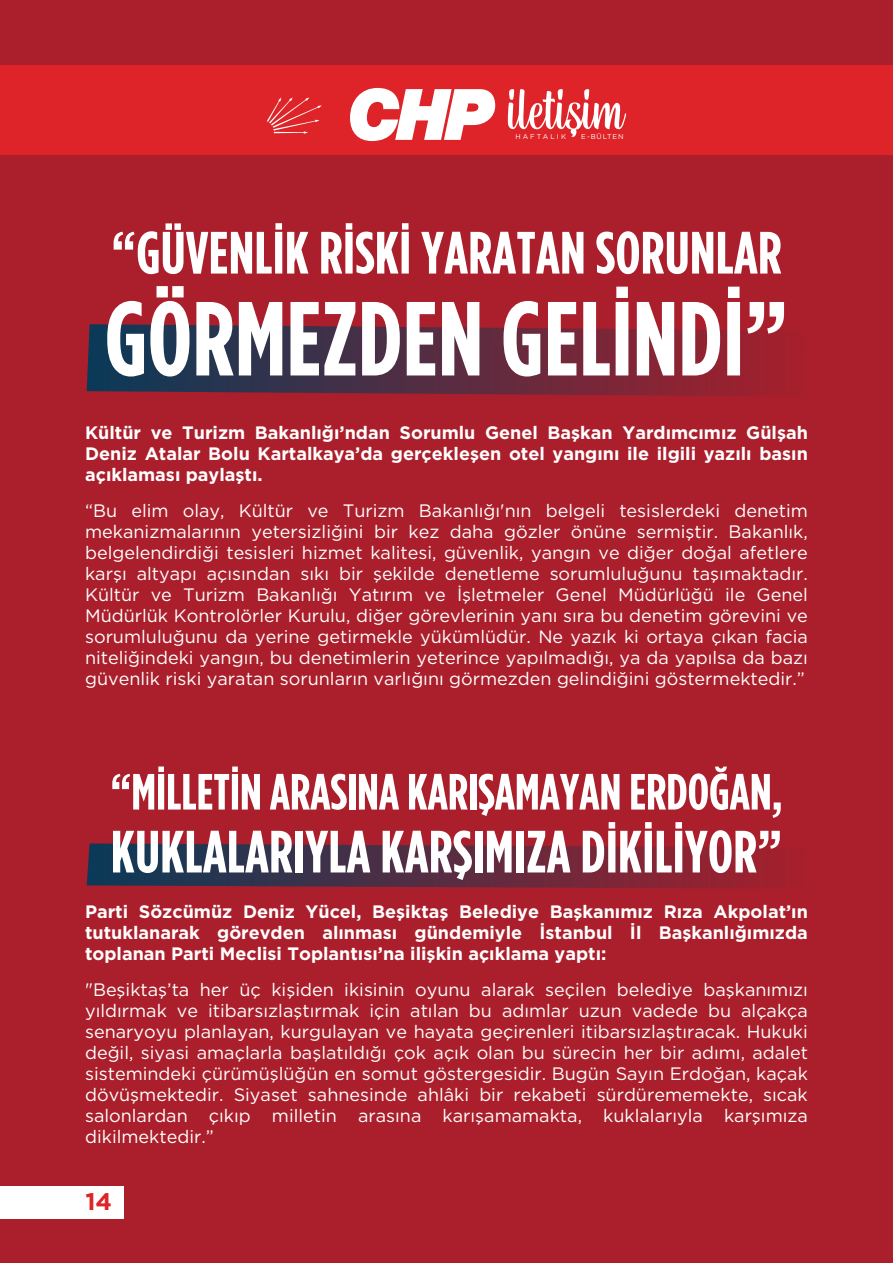
<style>
.page{position:relative;width:893px;height:1263px;background:#aa1f2b}
.page>*{position:absolute;margin:0;border:0;box-sizing:border-box;transform-origin:0 0}
.t1{font:700 105px "Gotham Cond";letter-spacing:.005em;color:#fff}
.t2{font:700 59.55px "Gotham Cond";letter-spacing:.005em;color:#fff}
.t3{font:700 50.85px "Gotham Cond";color:#fff}
.t4{font:700 24px "Gotham";color:#de2428}
.t5{font:18px/21px "Gotham";color:#fff;text-align:justify}
.t6{font:700 18px/21px "Gotham";color:#fff;text-align:justify}
.t7{font:6.9px "Gotham";letter-spacing:.3em;color:#fff}
.t8{font:6.9px "Gotham";letter-spacing:.255em;color:#fff}
</style>
<div class="page">
<div style="left:0;top:66px;width:893px;height:89px;background:#de2428"></div>
<svg style="left:267px;top:97px;width:55px;height:37px"></svg>
<svg style="left:507px;top:89px;width:119px;height:48px"></svg>
<svg style="left:350px;top:88px;width:145px;height:53px"></svg>
<div style="left:0;top:1186px;width:124px;height:32px;background:#fff"></div>
<svg style="left:87px;top:843px;width:684px;height:45px;background:#5a2b40"></svg>
<svg style="left:87px;top:324px;width:684px;height:72px;background:#5b2b40"></svg>
<p class="t7" style="left:515px;top:132px;width:52px">HAFTALIK</p>
<p class="t8" style="left:581px;top:132px;width:44px">E-BÜLTEN</p>
<h2 class="t2" style="left:111px;top:218px;width:672px">“GÜVENLİK RİSKİ YARATAN SORUNLAR</h2>
<h1 class="t1" style="left:105px;top:277px;width:685px">GÖRMEZDEN GELİNDİ”</h1>
<p class="t6" style="left:85px;top:422px;width:724px">Kültür ve Turizm Bakanlığı’ndan Sorumlu Genel Başkan Yardımcımız Gülşah Deniz Atalar Bolu Kartalkaya’da gerçekleşen otel yangını ile ilgili yazılı basın açıklaması paylaştı.</p>
<p class="t5" style="left:85px;top:499px;width:724px">“Bu elim olay, Kültür ve Turizm Bakanlığı'nın belgeli tesislerdeki denetim mekanizmalarının yetersizliğini bir kez daha gözler önüne sermiştir. Bakanlık, belgelendirdiği tesisleri hizmet kalitesi, güvenlik, yangın ve diğer doğal afetlere karşı altyapı açısından sıkı bir şekilde denetleme sorumluluğunu taşımaktadır.<br>Kültür ve Turizm Bakanlığı Yatırım ve İşletmeler Genel Müdürlüğü ile Genel Müdürlük Kontrolörler Kurulu, diğer görevlerinin yanı sıra bu denetim görevini ve sorumluluğunu da yerine getirmekle yükümlüdür. Ne yazık ki ortaya çıkan facia niteliğindeki yangın, bu denetimlerin yeterince yapılmadığı, ya da yapılsa da bazı güvenlik riski yaratan sorunların varlığını görmezden gelindiğini göstermektedir.”</p>
<h3 class="t3" style="left:110px;top:762px;width:674px">“MİLLETİN ARASINA KARIŞAMAYAN ERDOĞAN,</h3>
<h2 class="t2" style="left:111px;top:817px;width:673px">KUKLALARIYLA KARŞIMIZA DİKİLİYOR”</h2>
<p class="t6" style="left:85px;top:901px;width:724px">Parti Sözcümüz Deniz Yücel, Beşiktaş Belediye Başkanımız Rıza Akpolat’ın tutuklanarak görevden alınması gündemiyle İstanbul İl Başkanlığımızda toplanan Parti Meclisi Toplantısı’na ilişkin açıklama yaptı:</p>
<p class="t5" style="left:85px;top:979px;width:724px">"Beşiktaş’ta her üç kişiden ikisinin oyunu alarak seçilen belediye başkanımızı yıldırmak ve itibarsızlaştırmak için atılan bu adımlar uzun vadede bu alçakça senaryoyu planlayan, kurgulayan ve hayata geçirenleri itibarsızlaştıracak. Hukuki değil, siyasi amaçlarla başlatıldığı çok açık olan bu sürecin her bir adımı, adalet sistemindeki çürümüşlüğün en somut göstergesidir. Bugün Sayın Erdoğan, kaçak dövüşmektedir. Siyaset sahnesinde ahlâki bir rekabeti sürdürememekte, sıcak salonlardan çıkıp milletin arasına karışamamakta, kuklalarıyla karşımıza dikilmektedir.”</p>
<h3 class="t4" style="left:85px;top:1185px;width:28px">14</h3>
</div>
